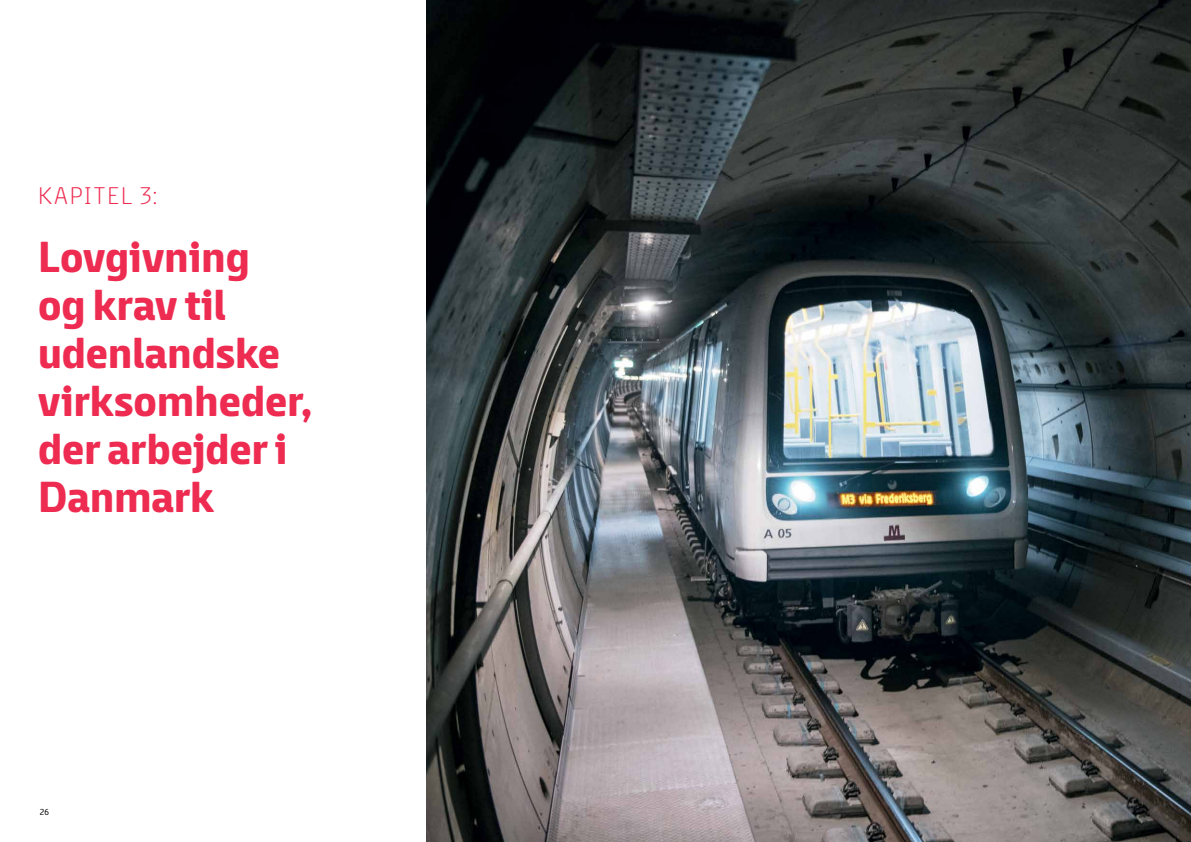
<style>
.page{position:relative;width:1191px;height:842px;background:#fff}
.page>*{position:absolute;margin:0;border:0;box-sizing:border-box;transform-origin:0 0}
.t1{font:700 45px/48px "Metro";letter-spacing:-.015em;color:#ee2b50}
.t2{font:300 25px "Metro";letter-spacing:.06em;color:#ee2b50}
.t3{font:9px "Metro";color:#000}
</style>
<div class="page">
<img style="left:427px;top:0;width:764px;height:842px">
<p class="t2" style="left:38px;top:181px;width:121px">KAPITEL 3:</p>
<p class="t1" style="left:38px;top:233px;width:276px">Lovgivning<br>og krav til udenlandske virksomheder, der arbejder i<br>Danmark</p>
<p class="t3" style="left:40px;top:807px;width:11px">26</p>
</div>
